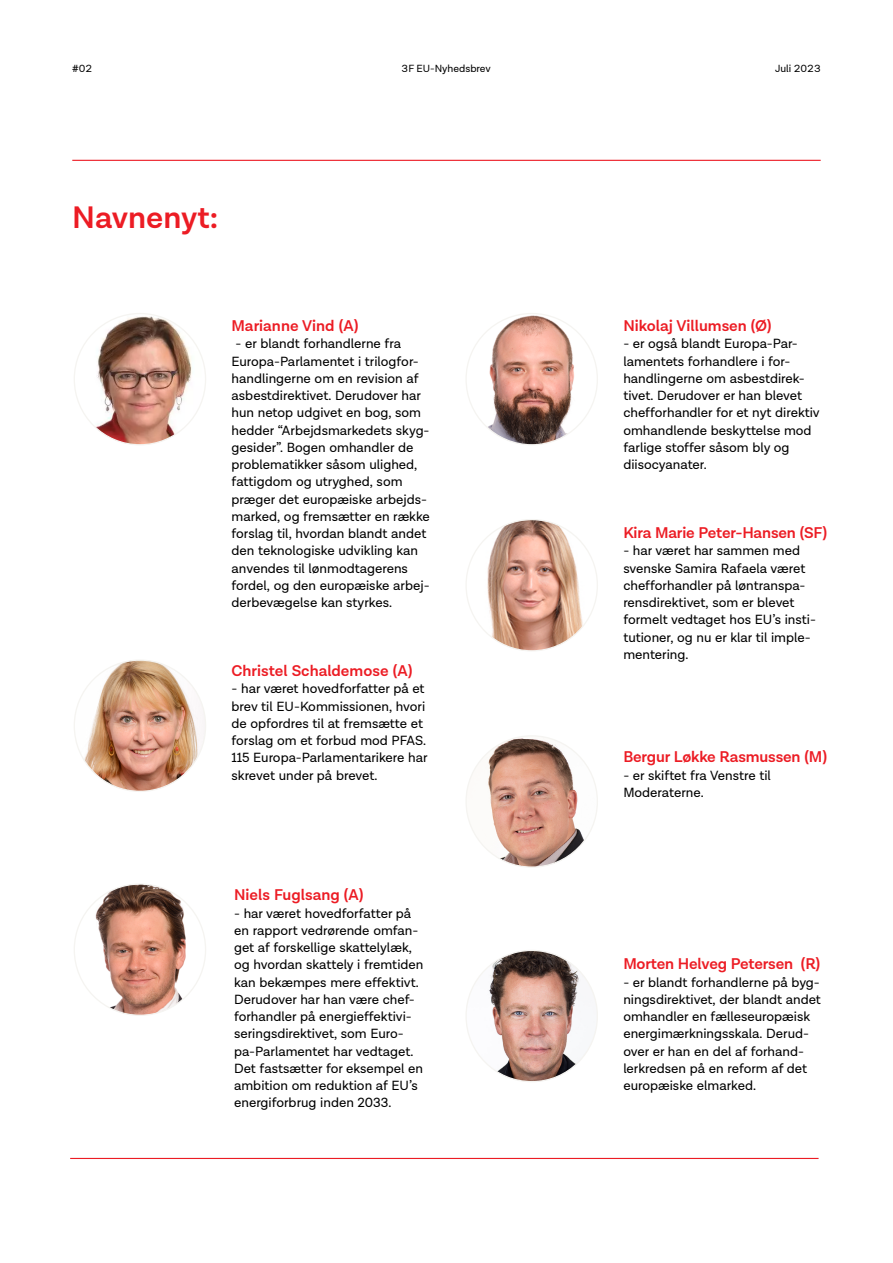
<style>
.page{position:relative;width:893px;height:1263px;background:#fff}
.page>*{position:absolute;margin:0;border:0;box-sizing:border-box;transform-origin:0 0}
.t1{font:600 31.5px "Lota Grotesque";color:#ec1c24}
.t2{font:600 15.75px "Lota Grotesque";letter-spacing:-.01em;color:#ec1c24}
.t3{font:13.5px/17.2px "Lota Grotesque";color:#000}
.t4{font:10.5px "Lota Grotesque";color:#000}
</style>
<div class="page">
<hr style="left:70px;top:1158px;width:749px;height:1px;background:#ec1c24">
<hr style="left:72px;top:160px;width:749px;height:1px;background:#ec1c24">
<img style="left:79px;top:315px;width:122px;height:130px">
<img style="left:471px;top:315px;width:121px;height:130px">
<img style="left:466px;top:736px;width:131px;height:131px;border-radius:66px">
<img style="left:466px;top:520px;width:131px;height:131px;border-radius:66px">
<img style="left:466px;top:950px;width:131px;height:132px;border-radius:66px">
<img style="left:74px;top:660px;width:132px;height:131px;border-radius:66px">
<img style="left:74px;top:884px;width:132px;height:131px;border-radius:66px">
<p class="t4" style="left:72px;top:63px;width:22px">#02</p>
<p class="t4" style="left:402px;top:63px;width:91px">3F EU-Nyhedsbrev</p>
<p class="t4" style="left:775px;top:63px;width:47px">Juli 2023</p>
<h1 class="t1" style="left:72px;top:199px;width:147px">Navnenyt:</h1>
<p class="t2" style="left:232px;top:317px;width:128px">Marianne Vind (A)</p>
<p class="t3" style="left:232px;top:335px;width:200px">- er blandt forhandlerne fra<br>Europa-Parlamentet i trilogfor&shy;handlingerne om en revision af asbestdirektivet. Derudover har hun netop udgivet en bog, som hedder “Arbejdsmarkedets skyg&shy;gesider”. Bogen omhandler de problematikker såsom ulighed, fattigdom og utryghed, som præger det europæiske arbejds&shy;marked, og fremsætter en række forslag til, hvordan blandt andet den teknologiske udvikling kan anvendes til lønmodtagerens fordel, og den europæiske arbej&shy;derbevægelse kan styrkes.</p>
<p class="t2" style="left:232px;top:662px;width:182px">Christel Schaldemose (A)</p>
<p class="t3" style="left:232px;top:680px;width:198px">- har været hovedforfatter på et brev til EU-Kommissionen, hvori de opfordres til at fremsætte et forslag om et forbud mod PFAS.<br>115 Europa-Parlamentarikere har skrevet under på brevet.</p>
<p class="t2" style="left:234px;top:886px;width:131px">Niels Fuglsang (A)</p>
<p class="t3" style="left:234px;top:905px;width:191px">- har været hovedforfatter på en rapport vedrørende omfan&shy;get af forskellige skattelylæk, og hvordan skattely i fremtiden kan bekæmpes mere effektivt.<br>Derudover har han være chef&shy;forhandler på energieffektivi&shy;seringsdirektivet, som Euro&shy;pa-Parlamentet har vedtaget.<br>Det fastsætter for eksempel en ambition om reduktion af EU’s energiforbrug inden 2033.</p>
<p class="t2" style="left:623px;top:317px;width:150px">Nikolaj Villumsen (Ø)</p>
<p class="t3" style="left:623px;top:335px;width:198px">- er også blandt Europa-Par&shy;lamentets forhandlere i for&shy;handlingerne om asbestdirek&shy;tivet. Derudover er han blevet chefforhandler for et nyt direktiv omhandlende beskyttelse mod farlige stoffer såsom bly og diisocyanater.</p>
<p class="t2" style="left:623px;top:524px;width:205px">Kira Marie Peter-Hansen (SF)</p>
<p class="t3" style="left:623px;top:542px;width:194px">- har været har sammen med svenske Samira Rafaela været chefforhandler på løntranspa&shy;rensdirektivet, som er blevet formelt vedtaget hos EU’s insti&shy;tutioner, og nu er klar til imple&shy;mentering.</p>
<p class="t2" style="left:623px;top:748px;width:205px">Bergur Løkke Rasmussen (M)</p>
<p class="t3" style="left:623px;top:767px;width:149px">- er skiftet fra Venstre til<br>Moderaterne.</p>
<p class="t2" style="left:623px;top:955px;width:199px">Morten Helveg Petersen (R)</p>
<p class="t3" style="left:623px;top:974px;width:199px">- er blandt forhandlerne på byg&shy;ningsdirektivet, der blandt andet omhandler en fælleseuropæisk energimærkningsskala. Derud&shy;over er han en del af forhand&shy;lerkredsen på en reform af det europæiske elmarked.</p>
</div>
